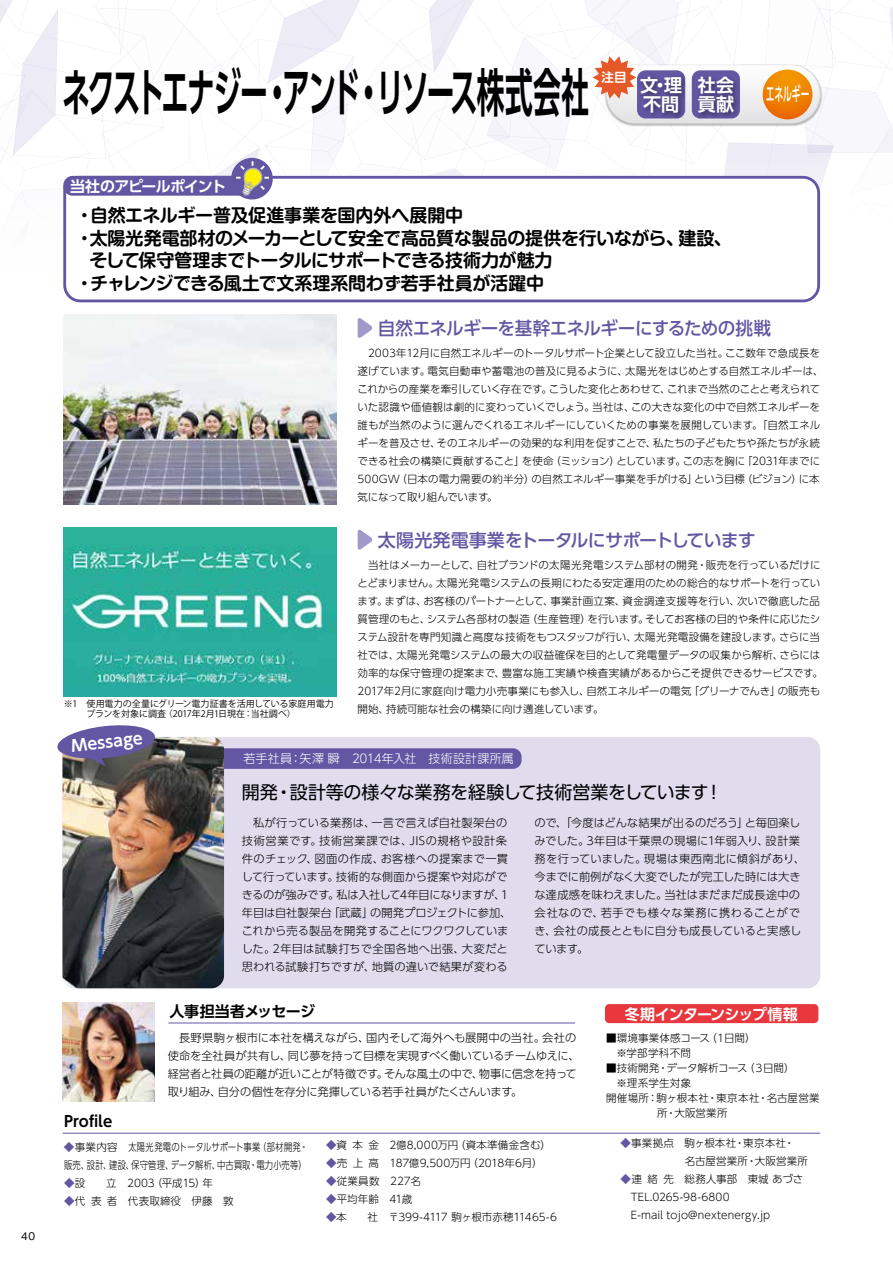
<style>
.page{position:relative;width:893px;height:1263px;background:#fff}
.page>*{position:absolute;margin:0;border:0;box-sizing:border-box;transform-origin:0 0}
.t1{font:700 51.75px "UD Shin Go Pro De";letter-spacing:-.07em;color:#000;scale:.54 1}
.t2{font:500 18.75px "UD Shin Go Pro";letter-spacing:-.01em;color:#fff;scale:.47 1}
.t3{font:700 18px "Shin M Go De";letter-spacing:-.02em;color:#000}
.t4{font:500 18px "UD Shin Go Pro";letter-spacing:-.035em;color:#6356a3}
.t5{font:18px "UD Shin Go Pro";letter-spacing:-.015em;color:#000}
.t6{font:700 18px/18.8px "UD Shin Go Pro De";color:#fff}
.t7{font:700 15.9px "UD Shin Go Pro De";color:#fff}
.t8{font:700 15px "UD Shin Go Pro De";letter-spacing:-.055em;color:#fff}
.t9{font:700 15px "UD Shin Go Pro De";letter-spacing:-.03em;color:#000}
.t10{font:700 15px "UD Shin Go Pro De";letter-spacing:-.01em;color:#000}
.t11{font:700 12.6px "UD Shin Go Pro De";color:#fff}
.t12{font:300 12px "UD Shin Go Pro";letter-spacing:.01em;color:#fff}
.t13{font:300 11.25px/18px "UD Shin Go Pro";color:#000}
.t14{font:300 11.25px/18px "UD Shin Go Pro";letter-spacing:-.02em;color:#000}
.t15{font:300 10.5px/18px "UD Shin Go Pro";color:#000}
.t16{font:300 10.5px/18px "UD Shin Go Pro";letter-spacing:.02em;color:#000}
.t17{font:300 10.5px "UD Shin Go Pro";letter-spacing:-.02em;color:#000}
.t18{font:300 10.5px "UD Shin Go Pro";letter-spacing:-.035em;color:#000}
.t19{font:300 10.5px "UD Shin Go Pro";letter-spacing:.03em;color:#000}
.t20{font:500 10.5px "Gothic BBB Pr 6";color:#000}
.t21{font:9px/10.5px "Koz Go Pr 6 N";letter-spacing:-.005em;color:#000}
.s1{font-family:"UD Shin Go Pro";font-weight:500}
.s2{color:#6356a3}
</style>
<div class="page">
<svg style="left:0;top:0;width:893px;height:271px"></svg>
<svg style="left:63px;top:176px;width:757px;height:126px"></svg>
<div style="left:605px;top:1004px;width:213px;height:19px;background:#e8383d;border-radius:4px"></div>
<div style="left:62px;top:737px;width:758px;height:251px;background:#e0dcee;border-radius:13px"></div>
<img style="left:64px;top:315px;width:272px;height:189px">
<hr style="left:63px;top:1133px;width:757px;height:1px;background:#6356a3">
<hr style="left:168px;top:1023px;width:407px;height:1px;background:#6356a3">
<div style="left:151px;top:748px;width:371px;height:21px;background:#6356a3;border-radius:9px"></div>
<img style="left:62px;top:1002px;width:92px;height:99px">
<img style="left:603px;top:64px;width:220px;height:64px">
<img style="left:636px;top:124px;width:55px;height:2px">
<img style="left:693px;top:124px;width:50px;height:2px">
<svg style="left:593px;top:56px;width:227px;height:68px"></svg>
<svg style="left:358px;top:318px;width:14px;height:20px"></svg>
<svg style="left:358px;top:530px;width:14px;height:20px"></svg>
<div style="left:231px;top:158px;width:42px;height:41px;background:#6356a3;border-radius:50%"></div>
<div style="left:63px;top:176px;width:195px;height:20px;background:#6356a3;border-radius:9px"></div>
<svg style="left:236px;top:161px;width:33px;height:35px"></svg>
<img style="left:62px;top:737px;width:162px;height:251px">
<svg style="left:57px;top:725px;width:99px;height:41px;background:#756d9a"></svg>
<img style="left:64px;top:528px;width:272px;height:168px">
<p class="t20" style="left:21px;top:1228px;width:15px">40</p>
<h1 class="t1" style="left:62px;top:50px;width:977px">ネクストエナジー・アンド・リソース株式会社</h1>
<h3 class="t6" style="left:640px;top:75px;width:43px">文・理不問</h3>
<h3 class="t6" style="left:698px;top:75px;width:38px">社会貢献</h3>
<h2 class="t2" style="left:766px;top:78px;width:95px">エネルギー</h2>
<p class="t11" style="left:601px;top:67px;width:27px">注目</p>
<h3 class="t8" style="left:70px;top:174px;width:157px">当社のアピールポイント</h3>
<h3 class="t3" style="left:76px;top:202px;width:389px"><span class="s1">・</span>自然エネルギー普及促進事業を国内外へ展開中</h3>
<h3 class="t3" style="left:76px;top:225px;width:657px">・太陽光発電部材のメーカーとして安全で高品質な製品の提供を行いながら、建設、</h3>
<h3 class="t3" style="left:89px;top:247px;width:465px">そして保守管理までトータルにサポートできる技術力が魅力</h3>
<h3 class="t3" style="left:76px;top:270px;width:470px">・チャレンジできる風土で文系理系問わず若手社員が活躍中</h3>
<h3 class="t4" style="left:378px;top:314px;width:395px">自然エネルギーを基幹エネルギーにするための挑戦</h3>
<p class="t15" style="left:357px;top:344px;width:468px;text-indent:10px">2003年12月に自然エネルギーのトータルサポート企業として設立した当社。ここ数年で急成長を遂げています。電気自動車や蓄電池の普及に見るように、太陽光をはじめとする自然エネルギーは、これからの産業を牽引していく存在です。こうした変化とあわせて、これまで当然のことと考えられていた認識や価値観は劇的に変わっていくでしょう。当社は、この大きな変化の中で自然エネルギーを誰もが当然のように選んでくれるエネルギーにしていくための事業を展開しています。「自然エネルギーを普及させ、そのエネルギーの効果的な利用を促すことで、私たちの子どもたちや孫たちが永続できる社会の構築に貢献すること」を使命（ミッション）としています。この志を胸に「2031年までに500GW（日本の電力需要の約半分）の自然エネルギー事業を手がける」という目標（ビジョン）に本気になって取り組んでいます。</p>
<p class="t21" style="left:86px;top:698px;width:249px;text-indent:-22px">※1　使用電力の全量にグリーン電力証書を活用している家庭用電力プランを対象に調査（2017年2月1日現在：当社調べ）</p>
<h3 class="t4" style="left:378px;top:525px;width:379px">太陽光発電事業をトータルにサポートしています</h3>
<p class="t15" style="left:357px;top:556px;width:467px;text-indent:10px">当社はメーカーとして、自社ブランドの太陽光発電システム部材の開発・販売を行っているだけにとどまりません。太陽光発電システムの長期にわたる安定運用のための総合的なサポートを行っています。まずは、お客様のパートナーとして、事業計画立案、資金調達支援等を行い、次いで徹底した品質管理のもと、システム各部材の製造（生産管理）を行います。そしてお客様の目的や条件に応じたシステム設計を専門知識と高度な技術をもつスタッフが行い、太陽光発電設備を建設します。さらに当社では、太陽光発電システムの最大の収益確保を目的として発電量データの収集から解析、さらには効率的な保守管理の提案まで、豊富な施工実績や検査実績があるからこそ提供できるサービスです。2017年2月に家庭向け電力小売事業にも参入し、自然エネルギーの電気「グリーナでんき」の販売も開始、持続可能な社会の構築に向け邁進しています。</p>
<h3 class="t7" style="left:70px;top:732px;width:73px;rotate:-6deg">Message</h3>
<h3 class="t10" style="left:64px;top:1109px;width:50px">Profile</h3>
<p class="t12" style="left:244px;top:749px;width:271px">若手社員：矢澤 瞬　2014年入社　技術設計課所属</p>
<h3 class="t5" style="left:242px;top:778px;width:482px">開発・設計等の様々な業務を経験して技術営業をしています！</h3>
<p class="t13" style="left:242px;top:813px;width:271px;text-indent:11px">私が行っている業務は、一言で言えば自社製架台の技術営業です。技術営業課では、JISの規格や設計条件のチェック、図面の作成、お客様への提案まで一貫して行っています。技術的な側面から提案や対応ができるのが強みです。私は入社して4年目になりますが、1年目は自社製架台「武蔵」の開発プロジェクトに参加、これから売る製品を開発することにワクワクしていました。2年目は試験打ちで全国各地へ出張、大変だと思われる試験打ちですが、地質の違いで結果が変わる</p>
<p class="t13" style="left:534px;top:813px;width:272px">ので、「今度はどんな結果が出るのだろう」と毎回楽しみでした。3年目は千葉県の現場に1年弱入り、設計業務を行っていました。現場は東西南北に傾斜があり、今までに前例がなく大変でしたが完工した時には大きな達成感を味わえました。当社はまだまだ成長途中の会社なので、若手でも様々な業務に携わることができ、会社の成長とともに自分も成長していると実感しています。</p>
<h3 class="t9" style="left:169px;top:999px;width:147px">人事担当者メッセージ</h3>
<h3 class="t8" style="left:625px;top:1002px;width:174px">冬期インターンシップ情報</h3>
<p class="t14" style="left:168px;top:1028px;width:413px;text-indent:11px">長野県駒ヶ根市に本社を構えながら、国内そして海外へも展開中の当社。会社の使命を全社員が共有し、同じ夢を持って目標を実現すべく働いているチームゆえに、経営者と社員の距離が近いことが特徴です。そんな風土の中で、物事に信念を持って取り組み、自分の個性を存分に発揮している若手社員がたくさんいます。</p>
<p class="t15" style="left:606px;top:1030px;width:151px;line-height:15px">■環境事業体感コース（１日間）　※学部学科不問</p>
<p class="t15" style="left:606px;top:1058px;width:190px">■技術開発・データ解析コース（３日間）</p>
<p class="t15" style="left:606px;top:1073px;width:87px">　※理系学生対象</p>
<p class="t19" style="left:606px;top:1089px;width:215px">開催場所：駒ヶ根本社・東京本社・名古屋営業</p>
<p class="t15" style="left:657px;top:1103px;width:72px">所・大阪営業所</p>
<p class="t16" style="left:64px;top:1138px;width:246px"><span class="s2">◆</span>事業内容　太陽光発電のトータルサポート事業（部材開発・販売、設計、建設、保守管理、データ解析、中古買取・電力小売等）</p>
<p class="t17" style="left:64px;top:1175px;width:150px"><span class="s2">◆</span>設　　立　2003（平成15）年</p>
<p class="t16" style="left:64px;top:1192px;width:171px"><span class="s2">◆</span>代表者　代表取締役　伊藤　敦</p>
<p class="t16" style="left:326px;top:1135px;width:226px"><span class="s2">◆</span>資本金　2億8,000万円（資本準備金含む）</p>
<p class="t17" style="left:326px;top:1154px;width:218px"><span class="s2">◆</span>売上高　187億9,500万円（2018年6月）</p>
<p class="t15" style="left:326px;top:1171px;width:96px"><span class="s2">◆</span>従業員数　227名</p>
<p class="t15" style="left:326px;top:1189px;width:88px"><span class="s2">◆</span>平均年齢　41歳</p>
<p class="t18" style="left:326px;top:1208px;width:232px"><span class="s2">◆</span>本　　社　〒399-4117 駒ヶ根市赤穂11465-6</p>
<p class="t15" style="left:674px;top:1134px;width:135px;text-indent:-54px"><span class="s2">◆</span>事業拠点　駒ヶ根本社・東京本社・<br>　名古屋営業所・大阪営業所</p>
<p class="t15" style="left:620px;top:1170px;width:184px"><span class="s2">◆</span>連絡先　総務人事部　東城 あづさ　TEL.0265-98-6800<br>　E-mail tojo@nextenergy.jp</p>
</div>
